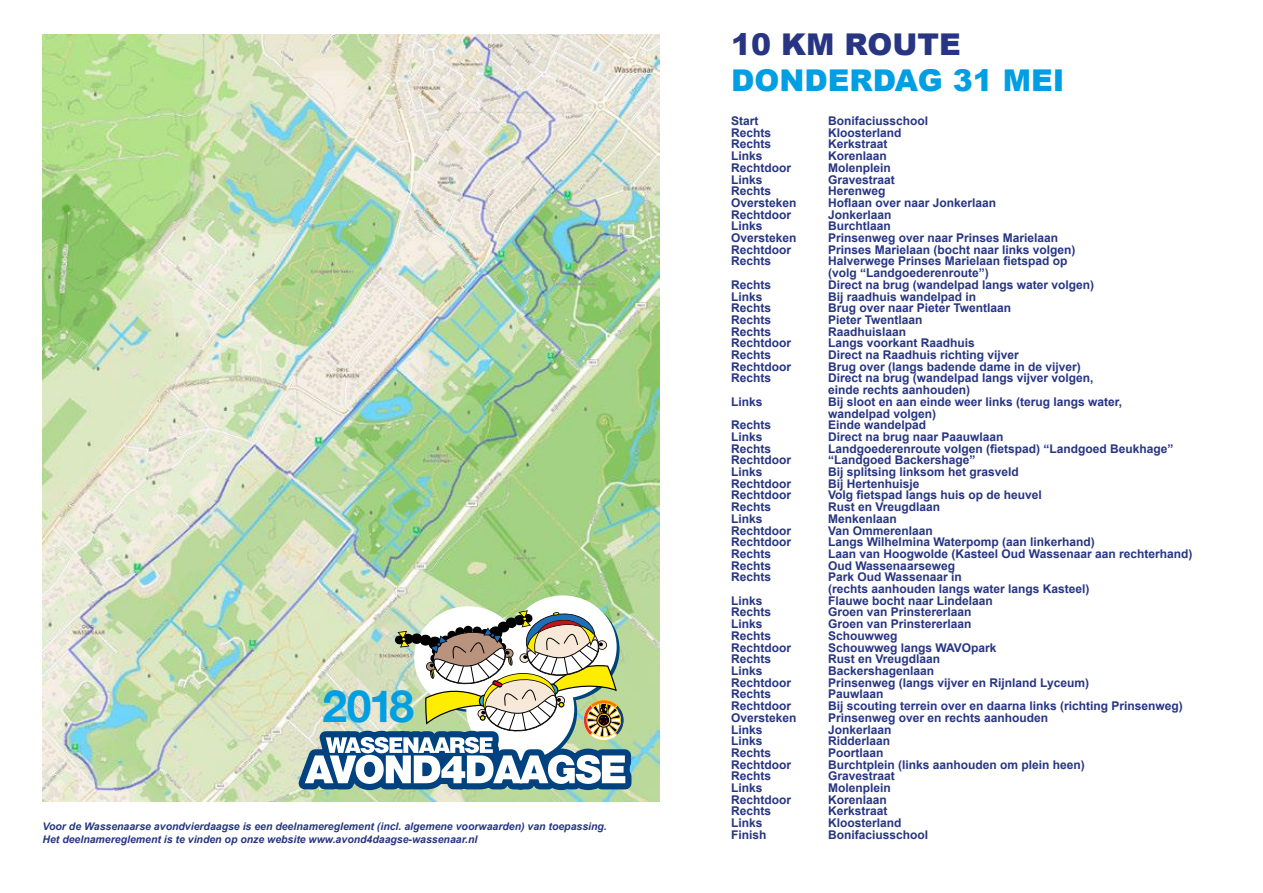
<style>
.page{position:relative;width:1263px;height:893px;background:#fff}
.page>*{position:absolute;margin:0;border:0;box-sizing:border-box;transform-origin:0 0}
.t1{font:700 44.4px "Helvetica Neue";color:#009ee3}
.t2{font:900 30px "Arial";color:#009ee3}
.t3{font:900 30px "Arial";color:#273583}
.t4{font:700 12px/11.7px "Arial";color:#273583}
.t5{font:italic 700 10.5px/12.6px "Arial";color:#273583}
</style>
<div class="page">
<img style="left:43px;top:34px;width:616px;height:768px">
<div style="left:509px;top:595px;width:108px;height:103px;background:#fff;border-radius:50%"></div>
<svg style="left:310px;top:799px;width:195px;height:3px"></svg>
<img style="left:289px;top:610px;width:349px;height:189px">
<h1 class="t1" style="left:323px;top:679px;width:93px">2018</h1>
<p class="t5" style="left:43px;top:821px;width:566px">Voor de Wassenaarse avondvierdaagse is een deelnamereglement (incl. algemene voorwaarden) van toepassing.<br>Het deelnamereglement is te vinden op onze website www.avond4daagse-wassenaar.nl</p>
<h2 class="t3" style="left:731px;top:23px;width:231px">10 KM ROUTE</h2>
<h2 class="t2" style="left:731px;top:59px;width:335px">DONDERDAG 31 MEI</h2>
<p class="t4" style="left:731px;top:115px;width:29px">Start</p>
<p class="t4" style="left:828px;top:115px;width:102px">Bonifaciusschool</p>
<p class="t4" style="left:731px;top:127px;width:42px">Rechts</p>
<p class="t4" style="left:828px;top:127px;width:75px">Kloosterland</p>
<p class="t4" style="left:731px;top:139px;width:42px">Rechts</p>
<p class="t4" style="left:828px;top:139px;width:61px">Kerkstraat</p>
<p class="t4" style="left:731px;top:150px;width:33px">Links</p>
<p class="t4" style="left:828px;top:150px;width:60px">Korenlaan</p>
<p class="t4" style="left:731px;top:162px;width:62px">Rechtdoor</p>
<p class="t4" style="left:828px;top:162px;width:64px">Molenplein</p>
<p class="t4" style="left:731px;top:174px;width:33px">Links</p>
<p class="t4" style="left:828px;top:174px;width:68px">Gravestraat</p>
<p class="t4" style="left:731px;top:186px;width:42px">Rechts</p>
<p class="t4" style="left:828px;top:186px;width:59px">Herenweg</p>
<p class="t4" style="left:731px;top:197px;width:67px">Oversteken</p>
<p class="t4" style="left:828px;top:197px;width:170px">Hoflaan over naar Jonkerlaan</p>
<p class="t4" style="left:731px;top:209px;width:62px">Rechtdoor</p>
<p class="t4" style="left:828px;top:209px;width:65px">Jonkerlaan</p>
<p class="t4" style="left:731px;top:221px;width:33px">Links</p>
<p class="t4" style="left:828px;top:221px;width:64px">Burchtlaan</p>
<p class="t4" style="left:731px;top:232px;width:67px">Oversteken</p>
<p class="t4" style="left:828px;top:232px;width:232px">Prinsenweg over naar Prinses Marielaan</p>
<p class="t4" style="left:731px;top:244px;width:62px">Rechtdoor</p>
<p class="t4" style="left:828px;top:244px;width:249px">Prinses Marielaan (bocht naar links volgen)</p>
<p class="t4" style="left:731px;top:256px;width:42px">Rechts</p>
<p class="t4" style="left:828px;top:256px;width:241px">Halverwege Prinses Marielaan fietspad op (volg “Landgoederenroute”)</p>
<p class="t4" style="left:731px;top:279px;width:42px">Rechts</p>
<p class="t4" style="left:828px;top:279px;width:268px">Direct na brug (wandelpad langs water volgen)</p>
<p class="t4" style="left:731px;top:291px;width:33px">Links</p>
<p class="t4" style="left:828px;top:291px;width:150px">Bij raadhuis wandelpad in</p>
<p class="t4" style="left:731px;top:303px;width:42px">Rechts</p>
<p class="t4" style="left:828px;top:303px;width:185px">Brug over naar Pieter Twentlaan</p>
<p class="t4" style="left:731px;top:314px;width:42px">Rechts</p>
<p class="t4" style="left:828px;top:314px;width:96px">Pieter Twentlaan</p>
<p class="t4" style="left:731px;top:326px;width:42px">Rechts</p>
<p class="t4" style="left:828px;top:326px;width:80px">Raadhuislaan</p>
<p class="t4" style="left:731px;top:338px;width:62px">Rechtdoor</p>
<p class="t4" style="left:828px;top:338px;width:148px">Langs voorkant Raadhuis</p>
<p class="t4" style="left:731px;top:349px;width:42px">Rechts</p>
<p class="t4" style="left:828px;top:349px;width:192px">Direct na Raadhuis richting vijver</p>
<p class="t4" style="left:731px;top:361px;width:62px">Rechtdoor</p>
<p class="t4" style="left:828px;top:361px;width:254px">Brug over (langs badende dame in de vijver)</p>
<p class="t4" style="left:731px;top:373px;width:42px">Rechts</p>
<p class="t4" style="left:828px;top:373px;width:267px">Direct na brug (wandelpad langs vijver volgen, einde rechts aanhouden)</p>
<p class="t4" style="left:731px;top:396px;width:33px">Links</p>
<p class="t4" style="left:828px;top:396px;width:296px">Bij sloot en aan einde weer links (terug langs water, wandelpad volgen)</p>
<p class="t4" style="left:731px;top:420px;width:42px">Rechts</p>
<p class="t4" style="left:828px;top:420px;width:100px">Einde wandelpad</p>
<p class="t4" style="left:731px;top:431px;width:33px">Links</p>
<p class="t4" style="left:828px;top:431px;width:177px">Direct na brug naar Paauwlaan</p>
<p class="t4" style="left:731px;top:443px;width:42px">Rechts</p>
<p class="t4" style="left:828px;top:443px;width:347px">Landgoederenroute volgen (fietspad) “Landgoed Beukhage”</p>
<p class="t4" style="left:731px;top:455px;width:62px">Rechtdoor</p>
<p class="t4" style="left:828px;top:455px;width:149px">“Landgoed Backershage”</p>
<p class="t4" style="left:731px;top:466px;width:33px">Links</p>
<p class="t4" style="left:828px;top:466px;width:192px">Bij splitsing linksom het grasveld</p>
<p class="t4" style="left:731px;top:478px;width:62px">Rechtdoor</p>
<p class="t4" style="left:828px;top:478px;width:93px">Bij Hertenhuisje</p>
<p class="t4" style="left:731px;top:490px;width:62px">Rechtdoor</p>
<p class="t4" style="left:828px;top:490px;width:215px">Volg fietspad langs huis op de heuvel</p>
<p class="t4" style="left:731px;top:501px;width:42px">Rechts</p>
<p class="t4" style="left:828px;top:501px;width:114px">Rust en Vreugdlaan</p>
<p class="t4" style="left:731px;top:513px;width:33px">Links</p>
<p class="t4" style="left:828px;top:513px;width:70px">Menkenlaan</p>
<p class="t4" style="left:731px;top:525px;width:62px">Rechtdoor</p>
<p class="t4" style="left:828px;top:525px;width:106px">Van Ommerenlaan</p>
<p class="t4" style="left:731px;top:537px;width:62px">Rechtdoor</p>
<p class="t4" style="left:828px;top:537px;width:268px">Langs Wilhelmina Waterpomp (aan linkerhand)</p>
<p class="t4" style="left:731px;top:548px;width:42px">Rechts</p>
<p class="t4" style="left:828px;top:548px;width:366px">Laan van Hoogwolde (Kasteel Oud Wassenaar aan rechterhand)</p>
<p class="t4" style="left:731px;top:560px;width:42px">Rechts</p>
<p class="t4" style="left:828px;top:560px;width:128px">Oud Wassenaarseweg</p>
<p class="t4" style="left:731px;top:572px;width:42px">Rechts</p>
<p class="t4" style="left:828px;top:572px;width:263px">Park Oud Wassenaar in<br>(rechts aanhouden langs water langs Kasteel)</p>
<p class="t4" style="left:731px;top:595px;width:33px">Links</p>
<p class="t4" style="left:828px;top:595px;width:166px">Flauwe bocht naar Lindelaan</p>
<p class="t4" style="left:731px;top:607px;width:42px">Rechts</p>
<p class="t4" style="left:828px;top:607px;width:145px">Groen van Prinstererlaan</p>
<p class="t4" style="left:731px;top:618px;width:33px">Links</p>
<p class="t4" style="left:828px;top:618px;width:145px">Groen van Prinstererlaan</p>
<p class="t4" style="left:731px;top:630px;width:42px">Rechts</p>
<p class="t4" style="left:828px;top:630px;width:71px">Schouwweg</p>
<p class="t4" style="left:731px;top:642px;width:62px">Rechtdoor</p>
<p class="t4" style="left:828px;top:642px;width:170px">Schouwweg langs WAVOpark</p>
<p class="t4" style="left:731px;top:654px;width:42px">Rechts</p>
<p class="t4" style="left:828px;top:654px;width:114px">Rust en Vreugdlaan</p>
<p class="t4" style="left:731px;top:665px;width:33px">Links</p>
<p class="t4" style="left:828px;top:665px;width:108px">Backershagenlaan</p>
<p class="t4" style="left:731px;top:677px;width:62px">Rechtdoor</p>
<p class="t4" style="left:828px;top:677px;width:262px">Prinsenweg (langs vijver en Rijnland Lyceum)</p>
<p class="t4" style="left:731px;top:689px;width:42px">Rechts</p>
<p class="t4" style="left:828px;top:689px;width:57px">Pauwlaan</p>
<p class="t4" style="left:731px;top:700px;width:62px">Rechtdoor</p>
<p class="t4" style="left:828px;top:700px;width:356px">Bij scouting terrein over en daarna links (richting Prinsenweg)</p>
<p class="t4" style="left:731px;top:712px;width:67px">Oversteken</p>
<p class="t4" style="left:828px;top:712px;width:222px">Prinsenweg over en rechts aanhouden</p>
<p class="t4" style="left:731px;top:724px;width:33px">Links</p>
<p class="t4" style="left:828px;top:724px;width:65px">Jonkerlaan</p>
<p class="t4" style="left:731px;top:735px;width:33px">Links</p>
<p class="t4" style="left:828px;top:735px;width:64px">Ridderlaan</p>
<p class="t4" style="left:731px;top:747px;width:42px">Rechts</p>
<p class="t4" style="left:828px;top:747px;width:57px">Poortlaan</p>
<p class="t4" style="left:731px;top:759px;width:62px">Rechtdoor</p>
<p class="t4" style="left:828px;top:759px;width:258px">Burchtplein (links aanhouden om plein heen)</p>
<p class="t4" style="left:731px;top:771px;width:42px">Rechts</p>
<p class="t4" style="left:828px;top:771px;width:68px">Gravestraat</p>
<p class="t4" style="left:731px;top:782px;width:33px">Links</p>
<p class="t4" style="left:828px;top:782px;width:64px">Molenplein</p>
<p class="t4" style="left:731px;top:794px;width:62px">Rechtdoor</p>
<p class="t4" style="left:828px;top:794px;width:60px">Korenlaan</p>
<p class="t4" style="left:731px;top:806px;width:42px">Rechts</p>
<p class="t4" style="left:828px;top:806px;width:61px">Kerkstraat</p>
<p class="t4" style="left:731px;top:817px;width:33px">Links</p>
<p class="t4" style="left:828px;top:817px;width:75px">Kloosterland</p>
<p class="t4" style="left:731px;top:829px;width:37px">Finish</p>
<p class="t4" style="left:828px;top:829px;width:102px">Bonifaciusschool</p>
</div>
